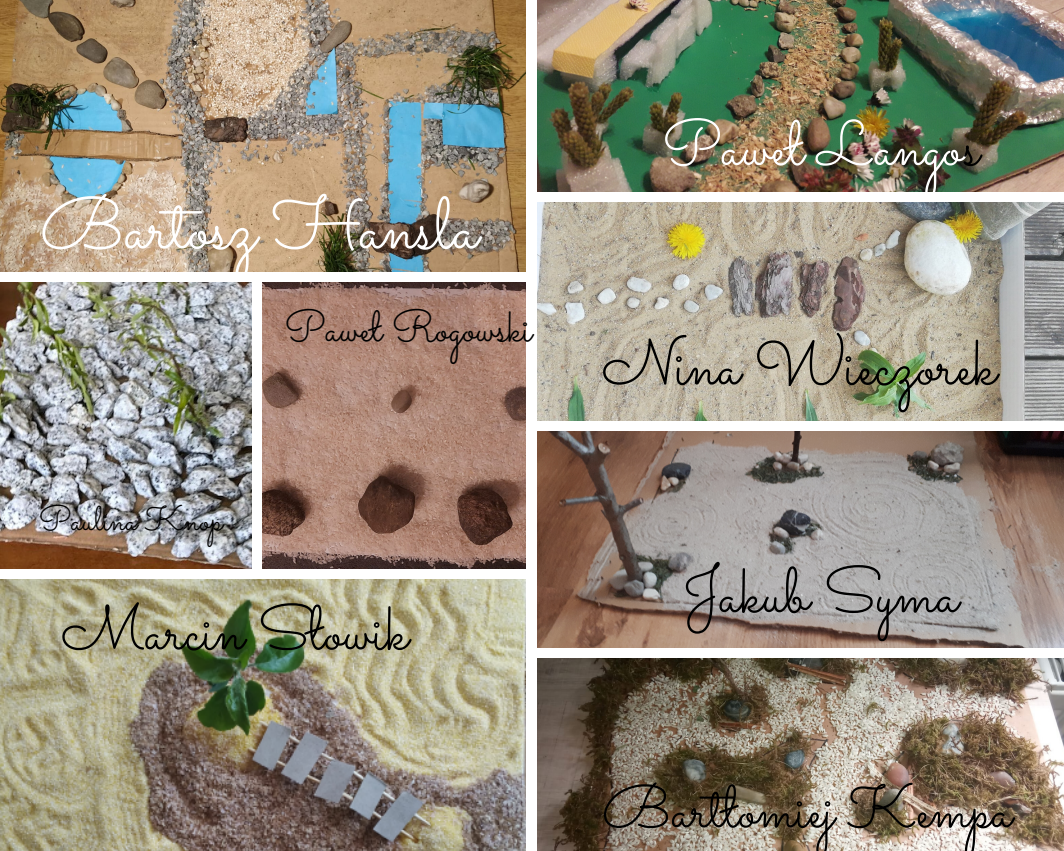
<style>
.page{position:relative;width:1064px;height:851px;background:#fff}
.page>*{position:absolute;margin:0;border:0;box-sizing:border-box;transform-origin:0 0}
.t1{font:73.05px "Sacramento";color:#fff}
.t2{font:64.95px "Sacramento";color:#000}
.t3{font:63.75px "Sacramento";color:#000}
.t4{font:63px "Sacramento";color:#fff}
.t5{font:62.55px "Sacramento";color:#000}
.t6{font:60px "Sacramento";color:#000}
.t7{font:43.5px "Sacramento";color:#000}
.t8{font:34.35px "Sacramento";color:#000}
.s1{color:#000}
</style>
<div class="page">
<img style="left:0;top:0;width:526px;height:271px">
<img style="left:537px;top:0;width:526px;height:191px">
<img style="left:537px;top:203px;width:526px;height:217px">
<img style="left:0;top:282px;width:251px;height:286px">
<img style="left:262px;top:282px;width:264px;height:286px">
<img style="left:537px;top:431px;width:526px;height:216px">
<img style="left:0;top:580px;width:526px;height:270px">
<img style="left:537px;top:658px;width:526px;height:192px">
<p class="t1" style="left:40px;top:180px;width:439px">Bartosz Hansla</p>
<p class="t8" style="left:39px;top:497px;width:185px">Paulina Knop</p>
<p class="t7" style="left:284px;top:300px;width:249px">Paweł Rogowski</p>
<p class="t5" style="left:61px;top:590px;width:348px">Marcin Słowik</p>
<p class="t4" style="left:661px;top:106px;width:318px">Paweł Lango<span class="s1">s</span></p>
<p class="t2" style="left:602px;top:323px;width:396px">Nina Wieczorek</p>
<p class="t3" style="left:682px;top:552px;width:277px">Jakub Syma</p>
<p class="t6" style="left:602px;top:771px;width:411px">Bartłomiej Kempa</p>
</div>
